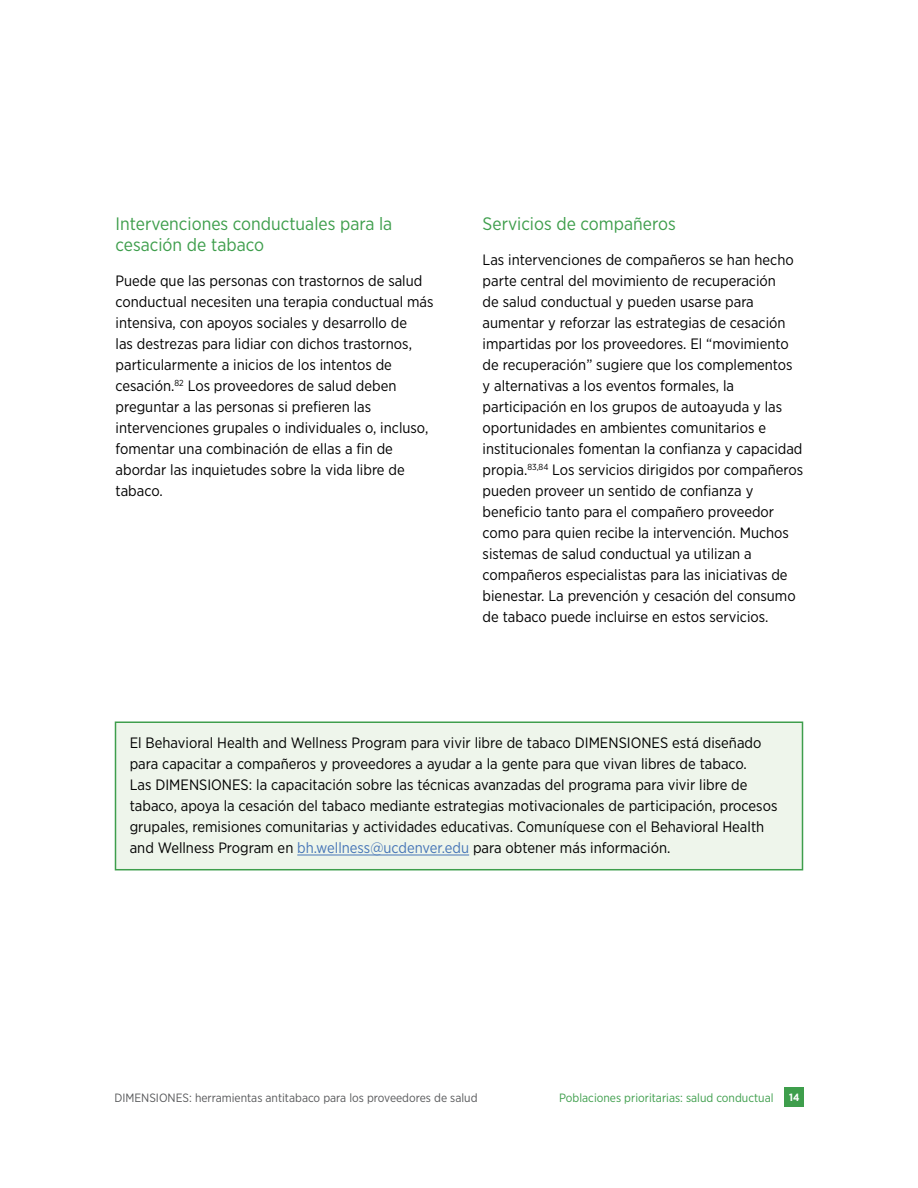
<style>
.page{position:relative;width:918px;height:1188px;background:#fff}
.page>*{position:absolute;margin:0;border:0;box-sizing:border-box;transform-origin:0 0}
.t1{font:18px/21px "Gotham Narrow";color:#3e9e4c}
.t2{font:15px/21px "Gotham Narrow";color:#000}
.t3{font:12px "Gotham Narrow";color:#58595b}
.t4{font:12px "Gotham Narrow";color:#3e9e4c}
.t5{font:700 10.5px "Gotham Narrow";color:#fff}
.s1{color:#4776b7}
</style>
<div class="page">
<div style="left:785px;top:1088px;width:19px;height:19px;background:#3e9e4c"></div>
<div style="left:116px;top:722px;width:686px;height:148px;background:#eef5eb"></div>
<hr style="left:297px;top:855px;width:172px;height:1px;background:#4776b7">
<div style="left:115px;top:722px;width:688px;height:148px;border:2px solid #3e9e4c"></div>
<p class="t1" style="left:116px;top:213px;width:278px">Intervenciones conductuales para la cesación de tabaco</p>
<p class="t2" style="left:116px;top:270px;width:320px">Puede que las personas con trastornos de salud conductual necesiten una terapia conductual más intensiva, con apoyos sociales y desarrollo de<br>las destrezas para lidiar con dichos trastornos, particularmente a inicios de los intentos de cesación.<sup>82</sup> Los proveedores de salud deben preguntar a las personas si prefieren las intervenciones grupales o individuales o, incluso, fomentar una combinación de ellas a fin de abordar las inquietudes sobre la vida libre de tabaco.</p>
<p class="t1" style="left:483px;top:213px;width:195px">Servicios de compañeros</p>
<p class="t2" style="left:483px;top:249px;width:322px">Las intervenciones de compañeros se han hecho parte central del movimiento de recuperación<br>de salud conductual y pueden usarse para aumentar y reforzar las estrategias de cesación impartidas por los proveedores. El “movimiento de recuperación” sugiere que los complementos y alternativas a los eventos formales, la participación en los grupos de autoayuda y las oportunidades en ambientes comunitarios e institucionales fomentan la confianza y capacidad propia.<sup>83,84</sup> Los servicios dirigidos por compañeros pueden proveer un sentido de confianza y beneficio tanto para el compañero proveedor como para quien recibe la intervención. Muchos sistemas de salud conductual ya utilizan a compañeros especialistas para las iniciativas de bienestar. La prevención y cesación del consumo de tabaco puede incluirse en estos servicios.</p>
<p class="t2" style="left:130px;top:732px;width:649px">El Behavioral Health and Wellness Program para vivir libre de tabaco DIMENSIONES está diseñado para capacitar a compañeros y proveedores a ayudar a la gente para que vivan libres de tabaco.<br>Las DIMENSIONES: la capacitación sobre las técnicas avanzadas del programa para vivir libre de tabaco, apoya la cesación del tabaco mediante estrategias motivacionales de participación, procesos grupales, remisiones comunitarias y actividades educativas. Comuníquese con el Behavioral Health and Wellness Program en <span class="s1">bh.wellness@ucdenver.edu</span> para obtener más información.</p>
<p class="t3" style="left:114px;top:1090px;width:365px">DIMENSIONES: herramientas antitabaco para los proveedores de salud</p>
<p class="t4" style="left:559px;top:1090px;width:216px">Poblaciones prioritarias: salud conductual</p>
<p class="t5" style="left:789px;top:1091px;width:12px">14</p>
</div>
